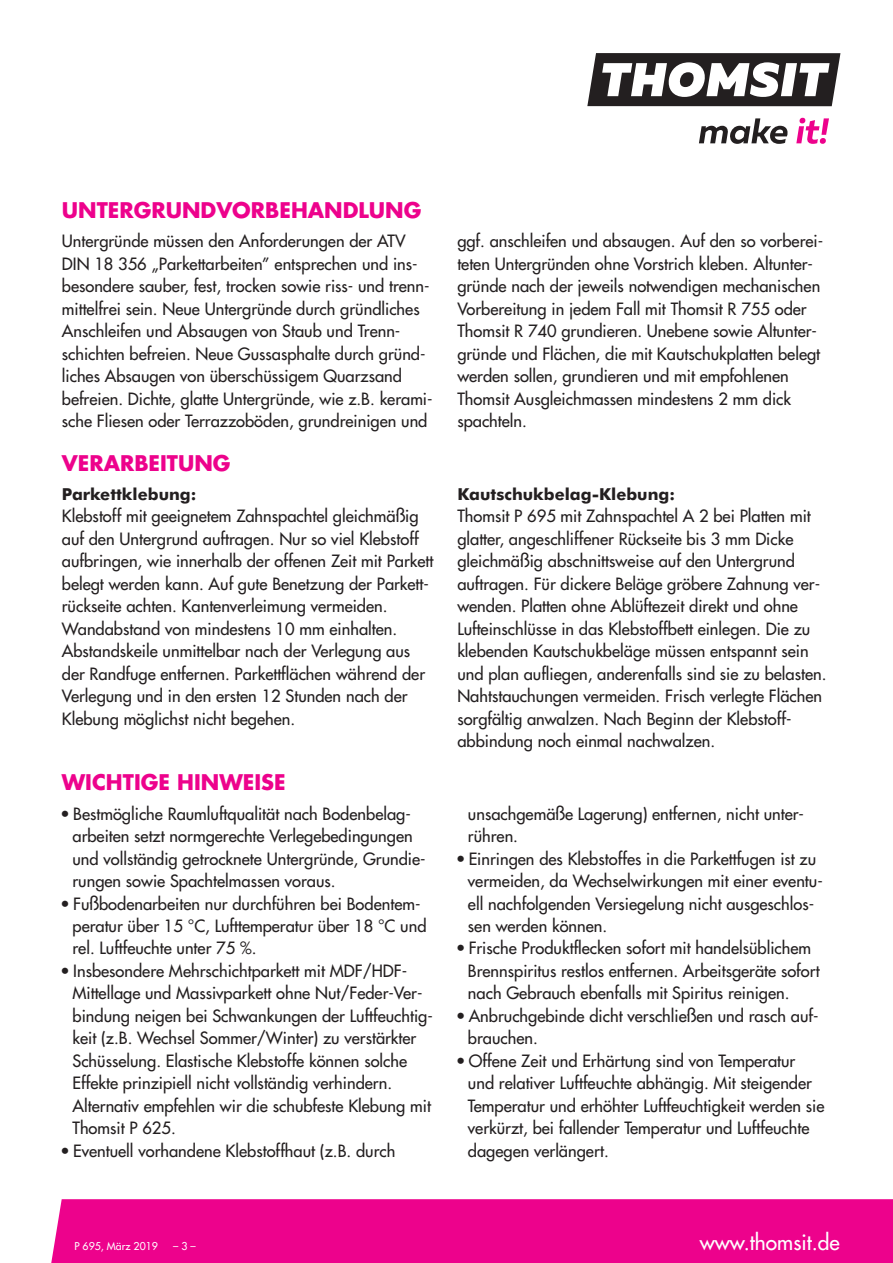
<style>
.page{position:relative;width:893px;height:1263px;background:#fff}
.page>*{position:absolute;margin:0;border:0;box-sizing:border-box;transform-origin:0 0}
.t1{font:700 21px "Futura";color:#ed028c}
.t2{font:21px "Futura";color:#fff}
.t3{font:16.5px/22.5px "Futura";color:#231f20}
.t4{font:700 16.5px "Futura BT";color:#231f20}
.t5{font:10.5px "Futura";color:#fff}
.s1{font-stretch:condensed}
</style>
<div class="page">
<svg style="left:587px;top:53px;width:253px;height:53px"></svg>
<svg style="left:699px;top:118px;width:89px;height:26px"></svg>
<svg style="left:796px;top:118px;width:33px;height:26px"></svg>
<div style="left:51px;top:1199px;width:842px;height:64px;background:#ed028c"></div>
<p class="t1" style="left:62px;top:200px;width:361px">UNTERGRUNDVORBEHANDLUNG</p>
<p class="t3" style="left:62px;top:231px;width:372px">Untergründe müssen den Anforderungen der ATV DIN 18 356 „Parkettarbeiten” entsprechen und ins - besondere sauber, fest, trocken sowie riss- und trenn&shy;mittelfrei sein. Neue Untergründe durch gründliches Anschleifen und Absaugen von Staub und Trenn&shy;schichten befreien. Neue Gussasphalte durch gründ - liches Absaugen von überschüssigem Quarzsand befreien. Dichte, glatte Untergründe, wie z.B. kerami&shy;sche Fliesen oder Terrazzoböden, grundreinigen und</p>
<p class="t3" style="left:457px;top:231px;width:367px">ggf. anschleifen und absaugen. Auf den so vorberei&shy;teten Untergründen ohne Vorstrich kleben. Altunter&shy;gründe nach der jeweils notwendigen mechanischen Vorbereitung in jedem Fall mit Thomsit R 755 oder Thomsit R 740 grundieren. Unebene sowie Altunter&shy;gründe und Flächen, die mit Kautschukplatten belegt werden sollen, grundieren und mit empfohlenen Thomsit Ausgleichmassen mindestens 2 mm dick spachteln.</p>
<p class="t1" style="left:62px;top:453px;width:170px">VERARBEITUNG</p>
<p class="t4" style="left:62px;top:487px;width:136px">Parkettklebung:</p>
<p class="t3" style="left:62px;top:506px;width:373px">Klebstoff mit geeignetem Zahnspachtel gleichmäßig auf den Untergrund auftragen. Nur so viel Klebstoff aufbringen, wie innerhalb der offenen Zeit mit Parkett belegt werden kann. Auf gute Benetzung der Parkett - rückseite achten. Kantenverleimung vermeiden.<br>Wandabstand von mindestens 10 mm einhalten.<br>Abstandskeile unmittelbar nach der Verlegung aus der Randfuge entfernen. Parkettflächen während der Verlegung und in den ersten 12 Stunden nach der Klebung möglichst nicht begehen.</p>
<p class="t1" style="left:62px;top:773px;width:225px">WICHTIGE HINWEISE</p>
<p class="t3" style="left:72px;top:803px;width:355px;text-indent:-11px"><span class="s1">•</span> Bestmögliche Raumluftqualität nach Bodenbelag - arbeiten setzt normgerechte Verlegebedingungen und vollständig getrocknete Untergründe, Grundie&shy;rungen sowie Spachtelmassen voraus.</p>
<p class="t3" style="left:72px;top:893px;width:356px;text-indent:-11px"><span class="s1">•</span> Fußbodenarbeiten nur durchführen bei Bodentem&shy;peratur über 15 °C, Lufttemperatur über 18 °C und rel. Luftfeuchte unter 75 %.</p>
<p class="t3" style="left:72px;top:961px;width:362px;text-indent:-11px"><span class="s1">•</span> Insbesondere Mehrschichtparkett mit MDF/HDF-Mittellage und Massivparkett ohne Nut/Feder-Ver&shy;bindung neigen bei Schwankungen der Luftfeuchtig&shy;keit (z.B. Wechsel Sommer/Winter) zu verstärkter Schüsselung. Elastische Klebstoffe können solche Effekte prinzipiell nicht vollständig verhindern.<br>Alternativ empfehlen wir die schubfeste Klebung mit Thomsit P 625.</p>
<p class="t3" style="left:62px;top:1140px;width:335px"><span class="s1">•</span> Eventuell vorhandene Klebstoffhaut (z.B. durch</p>
<p class="t4" style="left:457px;top:487px;width:219px">Kautschukbelag-Klebung:</p>
<p class="t3" style="left:457px;top:506px;width:371px">Thomsit P 695 mit Zahnspachtel A 2 bei Platten mit glatter, angeschliffener Rückseite bis 3 mm Dicke gleichmäßig abschnittsweise auf den Untergrund auftragen. Für dickere Beläge gröbere Zahnung ver&shy;wenden. Platten ohne Ablüftezeit direkt und ohne Lufteinschlüsse in das Klebstoffbett einlegen. Die zu klebenden Kautschukbeläge müssen entspannt sein und plan aufliegen, anderenfalls sind sie zu belasten.<br>Nahtstauchungen vermeiden. Frisch verlegte Flächen sorgfältig anwalzen. Nach Beginn der Klebstoff - abbindung noch einmal nachwalzen.</p>
<p class="t3" style="left:468px;top:803px;width:338px">unsachgemäße Lagerung) entfernen, nicht unter - rühren.</p>
<p class="t3" style="left:468px;top:848px;width:356px;text-indent:-11px"><span class="s1">•</span> Einringen des Klebstoffes in die Parkettfugen ist zu vermeiden, da Wechselwirkungen mit einer eventu&shy;ell nachfolgenden Versiegelung nicht ausgeschlos&shy;sen werden können.</p>
<p class="t3" style="left:468px;top:938px;width:353px;text-indent:-11px"><span class="s1">•</span> Frische Produktflecken sofort mit handelsüblichem<br>Brennspiritus restlos entfernen. Arbeitsgeräte sofort nach Gebrauch ebenfalls mit Spiritus reinigen.</p>
<p class="t3" style="left:468px;top:1006px;width:352px;text-indent:-11px"><span class="s1">•</span> Anbruchgebinde dicht verschließen und rasch auf&shy;brauchen.</p>
<p class="t3" style="left:468px;top:1051px;width:358px;text-indent:-11px"><span class="s1">•</span> Offene Zeit und Erhärtung sind von Temperatur und relativer Luftfeuchte abhängig. Mit steigender Temperatur und erhöhter Luftfeuchtigkeit werden sie verkürzt, bei fallender Temperatur und Luftfeuchte dagegen verlängert.</p>
<p class="t5" style="left:74px;top:1241px;width:85px">P 695, März 2019</p>
<p class="t5" style="left:173px;top:1241px;width:24px">–3–</p>
<p class="t2" style="left:700px;top:1232px;width:141px">www.thomsit.de</p>
</div>
